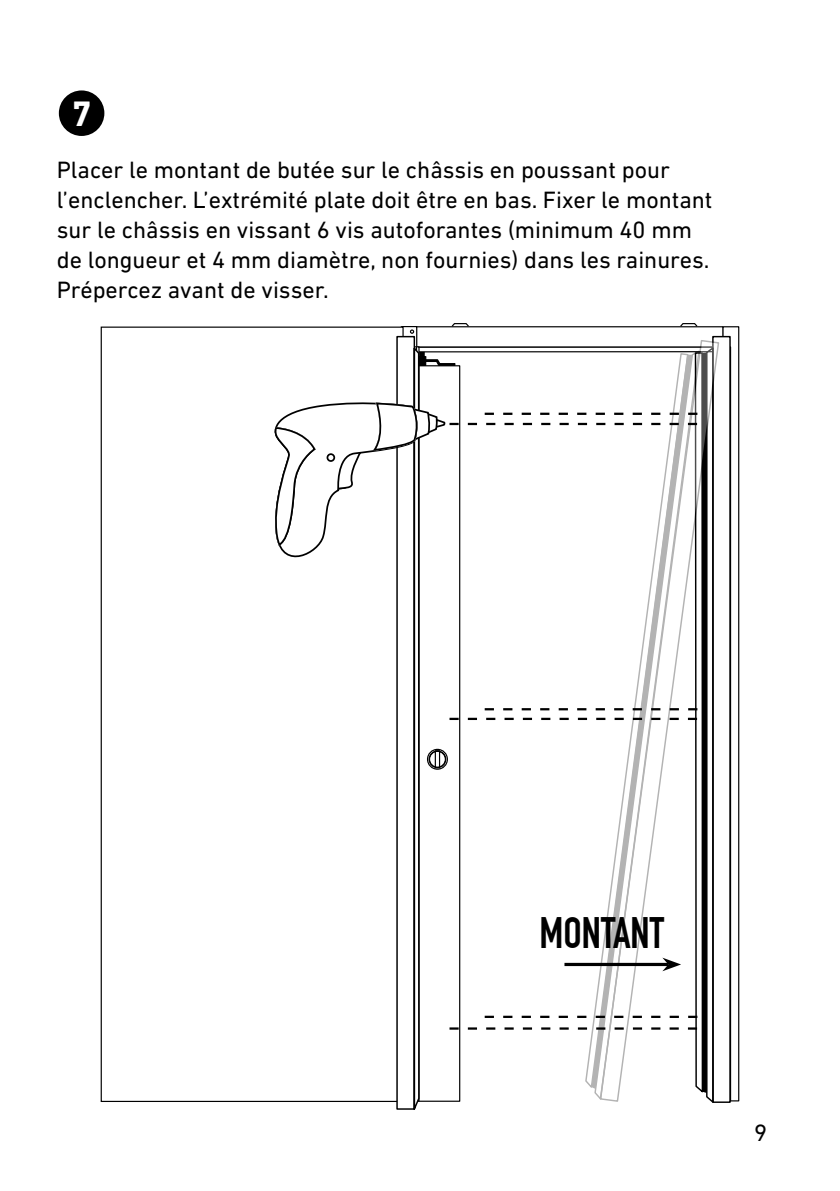
<style>
.page{position:relative;width:840px;height:1191px;background:#fff}
.page>*{position:absolute;margin:0;border:0;box-sizing:border-box;transform-origin:0 0}
.t1{font:700 43px "DIN Condensed";color:#000}
.t2{font:700 36px "DIN Next LT Pro";color:#fff}
.t3{font:24px/30px "DIN Next LT Pro";color:#000}
</style>
<div class="page">
<div style="left:59px;top:90px;width:45px;height:46px;background:#000;border-radius:50%"></div>
<svg style="left:724px;top:335px;width:8px;height:764px;background:#626262"></svg>
<div style="left:722px;top:326px;width:17px;height:775px;border:1px solid #000"></div>
<div style="left:712px;top:337px;width:17px;height:765px;background:#fff"></div>
<svg style="left:269px;top:323px;width:445px;height:787px"></svg>
<h2 class="t2" style="left:72px;top:93px;width:22px">7</h2>
<p class="t3" style="left:57px;top:154px;width:657px">Placer le montant de butée sur le châssis en poussant pour l’enclencher. L’extrémité plate doit être en bas. Fixer le montant sur le châssis en vissant 6 vis autoforantes (minimum 40 mm de longueur et 4 mm diamètre, non fournies) dans les rainures.<br>Prépercez avant de visser.</p>
<h1 class="t1" style="left:539px;top:907px;width:126px">MONTANT</h1>
<p class="t3" style="left:753px;top:1117px;width:15px">9</p>
</div>
